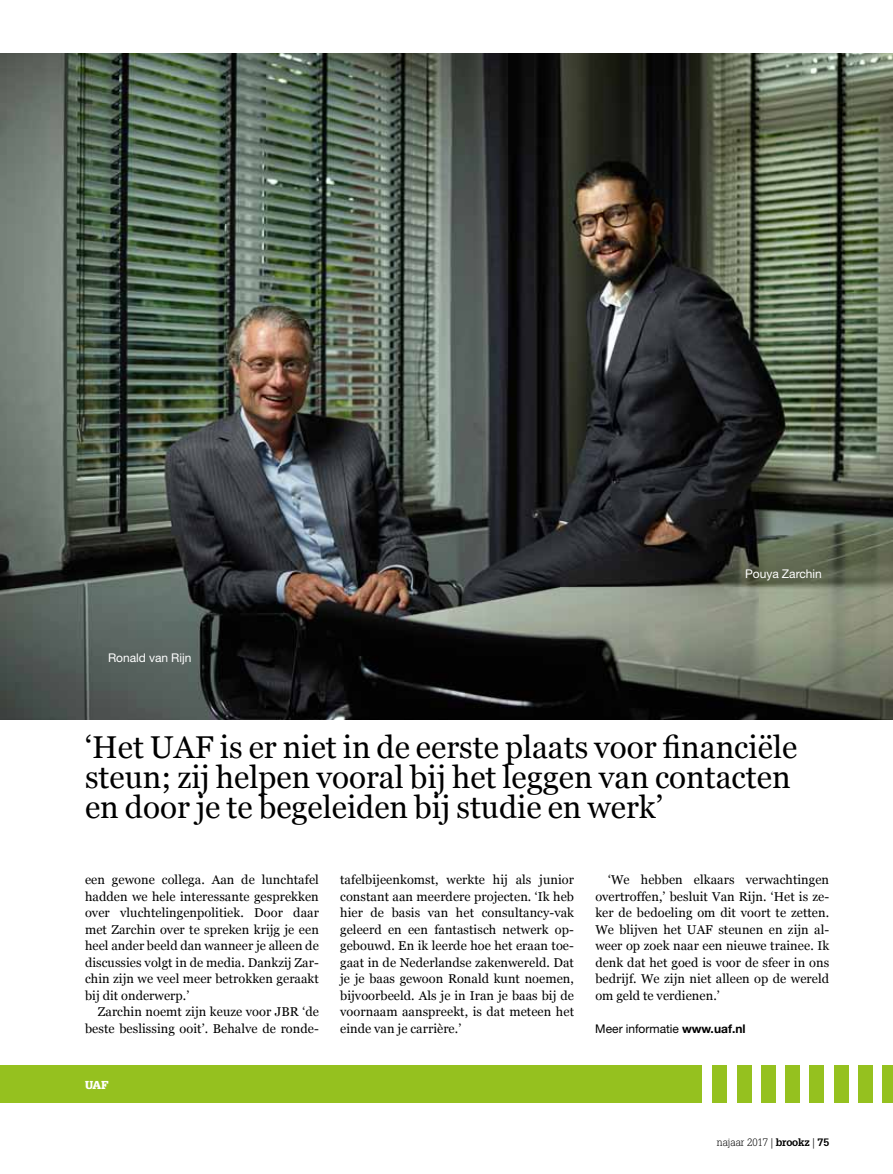
<style>
.page{position:relative;width:893px;height:1174px;background:#fff}
.page>*{position:absolute;margin:0;border:0;box-sizing:border-box;transform-origin:0 0}
.t1{font:31.5px/30px "Georgia";color:#000}
.t2{font:12.75px/16.5px "Georgia";letter-spacing:.005em;color:#000;text-align:justify}
.t3{font:12px "Helvetica Neue LT Std";color:#fff}
.t4{font:12px "Helvetica Neue LT Std";color:#000}
.t5{font:900 11.25px "Glypha LT Std";color:#fff}
.t6{font:300 10.5px "Glypha LT Std";color:#000}
.s1{font-weight:700}
</style>
<div class="page">
<div style="left:0;top:1065px;width:702px;height:38px;background:#95c11f"></div>
<div style="left:712px;top:1065px;width:15px;height:38px;background:#95c11f"></div>
<div style="left:809px;top:1065px;width:15px;height:38px;background:#95c11f"></div>
<div style="left:737px;top:1065px;width:14px;height:38px;background:#95c11f"></div>
<div style="left:834px;top:1065px;width:15px;height:38px;background:#95c11f"></div>
<div style="left:761px;top:1065px;width:15px;height:38px;background:#95c11f"></div>
<div style="left:858px;top:1065px;width:15px;height:38px;background:#95c11f"></div>
<div style="left:785px;top:1065px;width:15px;height:38px;background:#95c11f"></div>
<div style="left:882px;top:1065px;width:11px;height:38px;background:#95c11f"></div>
<img style="left:0;top:53px;width:893px;height:666px">
<p class="t3" style="left:108px;top:650px;width:85px">Ronald van Rijn</p>
<p class="t3" style="left:745px;top:567px;width:78px">Pouya Zarchin</p>
<h1 class="t1" style="left:85px;top:731px;width:714px">‘Het UAF is er niet in de eerste plaats voor financiële steun; zij helpen vooral bij het leggen van contacten en door je te begeleiden bij studie en werk’</h1>
<p class="t2" style="left:85px;top:871px;width:235px">een gewone collega. Aan de lunchtafel hadden we hele interessante gesprekken over vluchtelingenpolitiek. Door daar met Zarchin over te spreken krijg je een heel ander beeld dan wanneer je alleen de discussies volgt in de media. Dankzij Zar&shy;chin zijn we veel meer betrokken geraakt bij dit onderwerp.’</p>
<p class="t2" style="left:85px;top:1003px;width:235px;text-align:right">Zarchin noemt zijn keuze voor JBR ‘de beste beslissing ooit’. Behalve de ronde-</p>
<p class="t5" style="left:85px;top:1077px;width:25px">UAF</p>
<p class="t2" style="left:340px;top:871px;width:235px">tafelbijeenkomst, werkte hij als junior constant aan meerdere projecten. ‘Ik heb hier de basis van het consultancy-vak geleerd en een fantastisch netwerk op&shy;gebouwd. En ik leerde hoe het eraan toe&shy;gaat in de Nederlandse zakenwereld. Dat je je baas gewoon Ronald kunt noemen, bijvoorbeeld. Als je in Iran je baas bij de voornaam aanspreekt, is dat meteen het einde van je carrière.’</p>
<p class="t2" style="left:595px;top:871px;width:235px;text-indent:13px">‘We hebben elkaars verwachtingen overtroffen,’ besluit Van Rijn. ‘Het is ze&shy;ker de bedoeling om dit voort te zetten.<br>We blijven het UAF steunen en zijn al&shy;weer op zoek naar een nieuwe trainee. Ik denk dat het goed is voor de sfeer in ons bedrijf. We zijn niet alleen op de wereld om geld te verdienen.’</p>
<p class="t4" style="left:595px;top:1021px;width:152px">Meer informatie <span class="s1">www.uaf.nl</span></p>
<p class="t6" style="left:717px;top:1136px;width:114px">najaar 2017 | <span class="s1">brookz</span> | <span class="s1">75</span></p>
</div>
